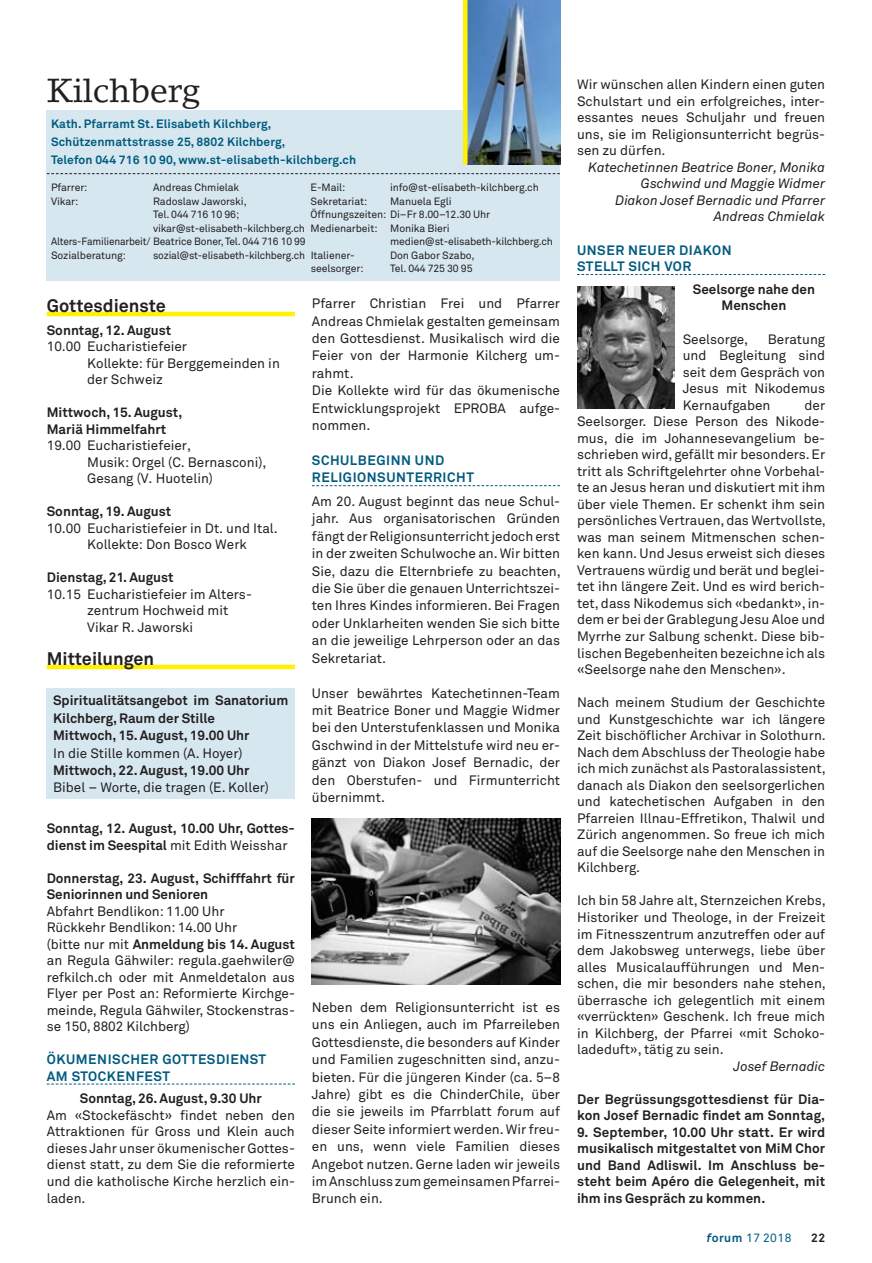
<style>
.page{position:relative;width:872px;height:1263px;background:#fff}
.page>*{position:absolute;margin:0;border:0;box-sizing:border-box;transform-origin:0 0}
.t1{font:33px "Lino Letter";letter-spacing:-.01em;color:#231f20}
.t2{font:700 18px "Akkurat Pro";color:#231f20}
.t3{font:13.5px/16.5px "Akkurat Pro";color:#231f20;text-align:justify}
.t4{font:700 13.5px/16.5px "Akkurat Pro";letter-spacing:-.005em;color:#231f20}
.t5{font:italic 13.5px/16.5px "Akkurat Pro";color:#231f20;text-align:right}
.t6{font:700 13.5px/16.5px "Akkurat Pro";letter-spacing:.04em;color:#005b7f}
.t7{font:700 12px/18px "Akkurat Pro";letter-spacing:.01em;color:#005b7f}
.t8{font:12px "Akkurat Pro";letter-spacing:.04em;color:#005b7f}
.t9{font:700 12px "Akkurat Pro";color:#231f20}
.t10{font:10.5px "Akkurat Pro";letter-spacing:-.01em;color:#231f20}
.t11{font:10.5px "Akkurat Pro";letter-spacing:-.01em;color:#231f20;scale:.95 1}
.s1{font-weight:400}
.s2{font-weight:700}
.s3{font-style:italic}
.s4{font-weight:700;font-style:italic}
</style>
<div class="page">
<hr style="left:47px;top:312px;width:248px;height:4px;background:#fff101">
<hr style="left:47px;top:665px;width:248px;height:4px;background:#fff101">
<svg style="left:312px;top:485px;width:248px;height:1px"></svg>
<svg style="left:577px;top:274px;width:248px;height:1px"></svg>
<div style="left:47px;top:111px;width:513px;height:170px;background:#d6e7ef"></div>
<img style="left:467px;top:0;width:93px;height:164px">
<hr style="left:463px;top:0;width:4px;height:164px;background:#fff101">
<svg style="left:47px;top:173px;width:513px;height:1px"></svg>
<div style="left:47px;top:688px;width:248px;height:111px;background:#d6e7ef"></div>
<img style="left:312px;top:819px;width:248px;height:165px">
<img style="left:577px;top:286px;width:97px;height:122px">
<svg style="left:47px;top:1083px;width:248px;height:1px"></svg>
<h1 class="t1" style="left:47px;top:70px;width:155px">Kilchberg</h1>
<p class="t7" style="left:51px;top:115px;width:306px">Kath. Pfarramt St. Elisabeth Kilchberg,<br>Schützenmattstrasse 25, 8802 Kilchberg,<br>Telefon 044 716 10 90, www.st-elisabeth-kilchberg.ch</p>
<p class="t10" style="left:51px;top:181px;width:38px">Pfarrer:</p>
<p class="t10" style="left:153px;top:181px;width:88px">Andreas Chmielak</p>
<p class="t10" style="left:51px;top:195px;width:29px">Vikar:</p>
<p class="t10" style="left:153px;top:195px;width:95px">Radoslaw Jaworski,</p>
<p class="t10" style="left:153px;top:208px;width:88px">Tel. 044 716 10 96;</p>
<p class="t10" style="left:153px;top:222px;width:153px">vikar@st-elisabeth-kilchberg.ch</p>
<p class="t11" style="left:51px;top:235px;width:269px">Alters-Familienarbeit/ Beatrice Boner, Tel. 044 716 10 99</p>
<p class="t10" style="left:51px;top:249px;width:76px">Sozialberatung:</p>
<p class="t10" style="left:153px;top:249px;width:153px">sozial@st-elisabeth-kilchberg.ch</p>
<p class="t10" style="left:311px;top:181px;width:36px">E-Mail:</p>
<p class="t10" style="left:390px;top:181px;width:150px">info@st-elisabeth-kilchberg.ch</p>
<p class="t10" style="left:311px;top:195px;width:58px">Sekretariat:</p>
<p class="t10" style="left:390px;top:195px;width:63px">Manuela Egli</p>
<p class="t10" style="left:311px;top:208px;width:181px">Öffnungszeiten: Di–Fr 8.00–12.30 Uhr</p>
<p class="t10" style="left:311px;top:222px;width:140px">Medienarbeit: Monika Bieri</p>
<p class="t10" style="left:390px;top:235px;width:164px">medien@st-elisabeth-kilchberg.ch</p>
<p class="t10" style="left:311px;top:249px;width:46px">Italiener-</p>
<p class="t10" style="left:390px;top:249px;width:86px">Don Gabor Szabo,</p>
<p class="t10" style="left:311px;top:262px;width:54px">seelsorger:</p>
<p class="t10" style="left:390px;top:262px;width:84px">Tel. 044 725 30 95</p>
<h2 class="t2" style="left:47px;top:294px;width:121px">Gottesdienste</h2>
<p class="t4" style="left:47px;top:322px;width:126px">Sonntag, 12. August</p>
<p class="t3" style="left:87px;top:339px;width:194px;text-align:left;text-indent:-40px">10.00 Eucharistiefeier<br>Kollekte: für Berggemeinden in der Schweiz</p>
<p class="t4" style="left:47px;top:404px;width:137px">Mittwoch, 15. August,<br>Mariä Himmelfahrt</p>
<p class="t3" style="left:87px;top:438px;width:181px;text-align:left;text-indent:-40px">19.00 Eucharistiefeier,<br>Musik: Orgel (C. Bernasconi),<br>Gesang (V. Huotelin)</p>
<p class="t4" style="left:47px;top:503px;width:126px">Sonntag, 19. August</p>
<p class="t3" style="left:87px;top:520px;width:192px;text-indent:-40px">10.00 Eucharistiefeier in Dt. und Ital.<br>Kollekte: Don Bosco Werk</p>
<p class="t4" style="left:47px;top:569px;width:128px">Dienstag, 21. August</p>
<p class="t3" style="left:87px;top:586px;width:166px;text-align:left;text-indent:-40px">10.15 Eucharistiefeier im Alters&shy;zentrum Hochweid mit<br>Vikar R. Jaworski</p>
<h2 class="t2" style="left:47px;top:647px;width:109px">Mitteilungen</h2>
<p class="t4" style="left:53px;top:692px;width:237px;line-height:17.4px">Spiritualitätsangebot im Sanatorium<br>Kilchberg, Raum der Stille<br>Mittwoch, 15. August, 19.00 Uhr</p>
<p class="t3" style="left:53px;top:745px;width:191px">In die Stille kommen (A. Hoyer)</p>
<p class="t4" style="left:53px;top:762px;width:198px">Mittwoch, 22. August, 19.00 Uhr</p>
<p class="t3" style="left:53px;top:780px;width:217px">Bibel – Worte, die tragen (E. Koller)</p>
<p class="t4" style="left:47px;top:820px;width:250px">Sonntag, 12. August, 10.00 Uhr, Gottes&shy;dienst im Seespital <span class="s1">mit Edith Weisshar</span></p>
<p class="t4" style="left:47px;top:870px;width:250px">Donnerstag, 23. August, Schifffahrt für<br>Seniorinnen und Senioren</p>
<p class="t3" style="left:47px;top:903px;width:250px;text-align:left">Abfahrt Bendlikon: 11.00 Uhr<br>Rückkehr Bendlikon: 14.00 Uhr<br>(bitte nur mit <span class="s2">Anmeldung bis 14. August </span>an Regula Gähwiler: regula.gaehwiler@ refkilch.ch oder mit Anmeldetalon aus Flyer per Post an: Reformierte Kirchge&shy;meinde, Regula Gähwiler, Stockenstras&shy;se 150, 8802 Kilchberg)</p>
<p class="t6" style="left:47px;top:1051px;width:221px">ÖKUMENISCHER GOTTESDIENST<br>AM STOCKENFEST</p>
<p class="t4" style="left:80px;top:1090px;width:183px">Sonntag, 26. August, 9.30 Uhr</p>
<p class="t3" style="left:47px;top:1107px;width:250px">Am «Stockefäscht» findet neben den Attraktionen für Gross und Klein auch dieses Jahr unser ökumenischer Gottes&shy;dienst statt, zu dem Sie die reformierte und die katholische Kirche herzlich ein&shy;laden.</p>
<p class="t3" style="left:312px;top:295px;width:250px;line-height:17.4px;text-align:left">Pfarrer Christian Frei und Pfarrer<br>Andreas Chmielak gestalten gemeinsam den Gottesdienst. Musikalisch wird die<br>Feier von der Harmonie Kilcherg um&shy;rahmt.<br>Die Kollekte wird für das ökumenische<br>Entwicklungsprojekt EPROBA aufge&shy;nommen.</p>
<p class="t6" style="left:312px;top:452px;width:163px;line-height:17.4px">SCHULBEGINN UND<br>RELIGIONSUNTERRICHT</p>
<p class="t3" style="left:312px;top:493px;width:250px;line-height:17.4px">Am 20. August beginnt das neue Schul&shy;jahr. Aus organisatorischen Gründen fängt der Religionsunterricht jedoch erst in der zweiten Schulwoche an. Wir bitten Sie, dazu die Elternbriefe zu beachten, die Sie über die genauen Unterrichtszei&shy;ten Ihres Kindes informieren. Bei Fragen oder Unklarheiten wenden Sie sich bitte an die jeweilige Lehrperson oder an das Sekretariat.</p>
<p class="t3" style="left:312px;top:684px;width:250px;line-height:17.4px">Unser bewährtes Katechetinnen-Team mit Beatrice Boner und Maggie Widmer bei den Unterstufenklassen und Monika Gschwind in der Mittelstufe wird neu er&shy;gänzt von Diakon Josef Bernadic, der den Oberstufen- und Firmunterricht übernimmt.</p>
<p class="t3" style="left:312px;top:999px;width:250px;line-height:17.4px;text-align:left">Neben dem Religionsunterricht ist es uns ein Anliegen, auch im Pfarreileben Gottesdienste, die besonders auf Kinder und Familien zugeschnitten sind, anzu&shy;bieten. Für die jüngeren Kinder (ca. 5–8<br>Jahre) gibt es die ChinderChile, über die sie jeweils im Pfarrblatt <span class="s3">f</span>orum auf dieser Seite informiert werden. Wir freu&shy;en uns, wenn viele Familien dieses Angebot nutzen. Gerne laden wir jeweils im Anschluss zum gemeinsamen Pfarrei-- Brunch ein.</p>
<p class="t3" style="left:577px;top:77px;width:250px">Wir wünschen allen Kindern einen guten Schulstart und ein erfolgreiches, inter&shy;essantes neues Schuljahr und freuen uns, sie im Religionsunterricht begrüs&shy;sen zu dürfen.</p>
<p class="t5" style="left:588px;top:159px;width:238px">Katechetinnen Beatrice Boner, Monika<br>Gschwind und Maggie Widmer<br>Diakon Josef Bernadic und Pfarrer<br>Andreas Chmielak</p>
<p class="t6" style="left:577px;top:242px;width:156px">UNSER NEUER DIAKON<br>STELLT SICH VOR</p>
<p class="t4" style="left:693px;top:281px;width:124px;text-align:center">Seelsorge nahe den<br>Menschen</p>
<p class="t3" style="left:682px;top:331px;width:67px">Seelsorge,</p>
<p class="t3" style="left:682px;top:331px;width:144px;text-indent:85px">Beratung und Begleitung sind seit dem Gespräch von Jesus mit Nikodemus Kernaufgaben</p>
<p class="t3" style="left:577px;top:397px;width:250px;text-indent:227px">der Seelsorger. Diese Person des Nikode&shy;mus, die im Johannesevangelium be&shy;schrieben wird, gefällt mir besonders. Er tritt als Schriftgelehrter ohne Vorbehal&shy;te an Jesus heran und diskutiert mit ihm über viele Themen. Er schenkt ihm sein persönliches Vertrauen, das Wertvollste, was man seinem Mitmenschen schen&shy;ken kann. Und Jesus erweist sich dieses Vertrauens würdig und berät und beglei&shy;tet ihn längere Zeit. Und es wird berich&shy;tet, dass Nikodemus sich «bedankt», in&shy;dem er bei der Grablegung Jesu Aloe und Myrrhe zur Salbung schenkt. Diese bib&shy;lischen Begebenheiten bezeichne ich als «Seelsorge nahe den Menschen».</p>
<p class="t3" style="left:577px;top:694px;width:250px">Nach meinem Studium der Geschichte und Kunstgeschichte war ich längere Zeit bischöflicher Archivar in Solothurn.<br>Nach dem Abschluss der Theologie habe ich mich zunächst als Pastoralassistent, danach als Diakon den seelsorgerlichen und katechetischen Aufgaben in den Pfarreien Illnau-Effretikon, Thalwil und Zürich angenommen. So freue ich mich auf die Seelsorge nahe den Menschen in Kilchberg.</p>
<p class="t3" style="left:577px;top:893px;width:250px">Ich bin 58 Jahre alt, Sternzeichen Krebs, Historiker und Theologe, in der Freizeit im Fitnesszentrum anzutreffen oder auf dem Jakobsweg unterwegs, liebe über alles Musicalaufführungen und Men&shy;schen, die mir besonders nahe stehen, überrasche ich gelegentlich mit einem «verrückten» Geschenk. Ich freue mich in Kilchberg, der Pfarrei «mit Schoko&shy;ladeduft», tätig zu sein.</p>
<p class="t5" style="left:733px;top:1058px;width:93px">Josef Bernadic</p>
<p class="t4" style="left:577px;top:1091px;width:250px">Der Begrüssungsgottesdienst für Dia&shy;kon Josef Bernadic findet am Sonntag,</p>
<p class="t4" style="left:577px;top:1124px;width:250px;text-align:justify">9. September, 10.00 Uhr statt. Er wird musikalisch mitgestaltet von MiM Chor und Band Adliswil. Im Anschluss be&shy;steht beim Apéro die Gelegenheit, mit ihm ins Gespräch zu kommen.</p>
<p class="t8" style="left:707px;top:1231px;width:86px"><span class="s4">f</span><span class="s2">orum</span> 17 2018</p>
<p class="t9" style="left:811px;top:1231px;width:16px">22</p>
</div>
